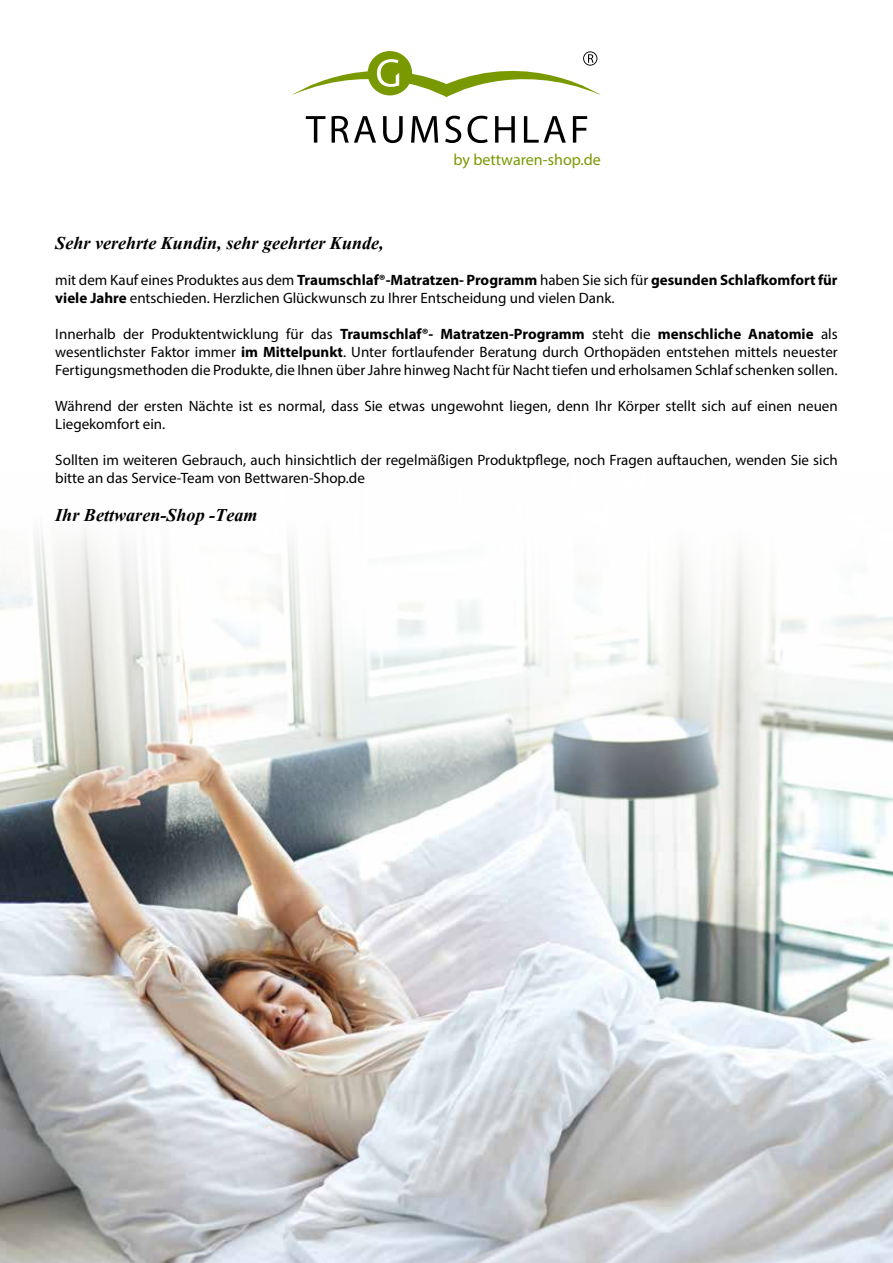
<style>
.page{position:relative;width:893px;height:1263px;background:#fff}
.page>*{position:absolute;margin:0;border:0;box-sizing:border-box;transform-origin:0 0}
.t1{font:700 22.5px "Vijaya";color:#000}
.t2{font:16.05px "Myriad Pro";color:#799900}
.t3{font:15px/18px "Myriad Pro";color:#000}
.s1{font-weight:700}
</style>
<div class="page">
<img style="left:0;top:530px;width:893px;height:733px">
<svg style="left:306px;top:116px;width:19px;height:27px"></svg>
<svg style="left:332px;top:116px;width:44px;height:27px"></svg>
<svg style="left:383px;top:116px;width:20px;height:27px"></svg>
<svg style="left:411px;top:116px;width:27px;height:27px"></svg>
<svg style="left:445px;top:116px;width:16px;height:27px"></svg>
<svg style="left:467px;top:116px;width:21px;height:27px"></svg>
<svg style="left:495px;top:116px;width:20px;height:27px"></svg>
<svg style="left:524px;top:116px;width:42px;height:27px"></svg>
<svg style="left:573px;top:116px;width:14px;height:27px"></svg>
<svg style="left:292px;top:51px;width:309px;height:46px"></svg>
<p class="t2" style="left:453px;top:149px;width:149px">by bettwaren-shop.de</p>
<h1 class="t1" style="left:55px;top:225px;width:330px">Sehr verehrte Kundin, sehr geehrter Kunde,</h1>
<p class="t3" style="left:55px;top:271px;width:784px">mit dem Kauf eines Produktes aus dem <span class="s1">Traumschlaf®-Matratzen- Programm</span> haben Sie sich für <span class="s1">gesunden Schlafkomfort für viele Jahre</span> entschieden. Herzlichen Glückwunsch zu Ihrer Entscheidung und vielen Dank.</p>
<p class="t3" style="left:55px;top:325px;width:784px;text-align:justify">Innerhalb der Produktentwicklung für das <span class="s1">Traumschlaf®- Matratzen-Programm</span> steht die <span class="s1">menschliche Anatomie</span> als wesentlichster Faktor immer <span class="s1">im Mittelpunkt</span>. Unter fortlaufender Beratung durch Orthopäden entstehen mittels neuester Fertigungsmethoden die Produkte, die Ihnen über Jahre hinweg Nacht für Nacht tiefen und erholsamen Schlaf schenken sollen.</p>
<p class="t3" style="left:55px;top:397px;width:784px">Während der ersten Nächte ist es normal, dass Sie etwas ungewohnt liegen, denn Ihr Körper stellt sich auf einen neuen<br>Liegekomfort ein.</p>
<p class="t3" style="left:55px;top:451px;width:784px">Sollten im weiteren Gebrauch, auch hinsichtlich der regelmäßigen Produktpflege, noch Fragen auftauchen, wenden Sie sich bitte an das Service-Team von Bettwaren-Shop.de</p>
<h1 class="t1" style="left:55px;top:497px;width:204px">Ihr Bettwaren-Shop -Team</h1>
</div>
